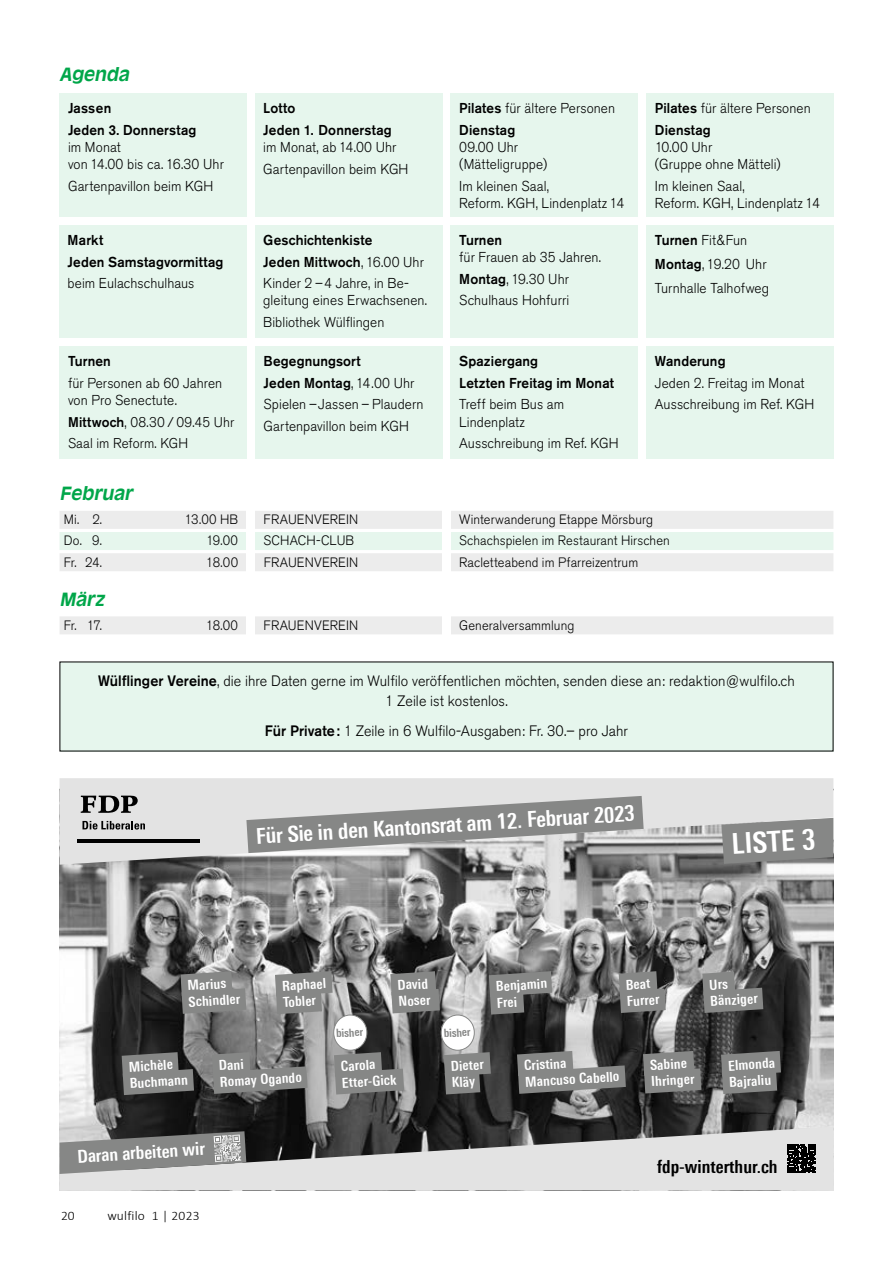
<style>
.page{position:relative;width:893px;height:1263px;background:#fff}
.page>*{position:absolute;margin:0;border:0;box-sizing:border-box;transform-origin:0 0}
.t1{font:700 28.95px "Linotype Univers 620 Cn";color:#fff}
.t2{font:700 21.9px "Linotype Univers 620 Cn";color:#fff}
.t3{font:italic 700 18px "Antique Olive";color:#00a649}
.t4{font:700 18px "Linotype Univers 620 Cn";color:#000}
.t5{font:700 18px "Linotype Univers 620 Cn";color:#fff}
.t6{font:300 15px/20.2px "Akzidenz Grotesk BE";letter-spacing:.005em;color:#000;text-align:center;scale:.95 1}
.t7{font:300 14.25px/21.5px "Akzidenz Grotesk BE";letter-spacing:.005em;color:#000;scale:.95 1}
.t8{font:500 14.25px/21.5px "Akzidenz Grotesk BE";letter-spacing:.01em;color:#000;scale:.95 1}
.t9{font:300 14.1px/21.5px "Akzidenz Grotesk BE";letter-spacing:.005em;color:#000;scale:.95 1}
.t10{font:700 13.8px/16.5px "Linotype Univers 620 Cn";color:#fff}
.t11{font:300 13.5px "Akzidenz Grotesk BE";letter-spacing:.01em;color:#000;scale:.95 1}
.t12{font:300 13.05px "Calibri";letter-spacing:.015em;color:#000}
.t13{font:700 11.4px "Linotype Univers 620 Cn";color:#868786}
.s1{font-weight:500}
.s2{font-weight:300}
</style>
<div class="page">
<div style="left:60px;top:662px;width:773px;height:89px;background:#e6f6ed"></div>
<div style="left:60px;top:511px;width:773px;height:18px;background:#ececec"></div>
<div style="left:60px;top:532px;width:773px;height:18px;background:#e6f6ed"></div>
<div style="left:60px;top:553px;width:773px;height:18px;background:#ececec"></div>
<div style="left:60px;top:616px;width:773px;height:18px;background:#ececec"></div>
<div style="left:247px;top:507px;width:8px;height:136px;background:#fff"></div>
<div style="left:442px;top:507px;width:9px;height:136px;background:#fff"></div>
<div style="left:60px;top:94px;width:187px;height:123px;background:#e6f6ed"></div>
<div style="left:451px;top:94px;width:187px;height:123px;background:#e6f6ed"></div>
<div style="left:60px;top:347px;width:187px;height:112px;background:#e6f6ed"></div>
<div style="left:255px;top:347px;width:187px;height:112px;background:#e6f6ed"></div>
<div style="left:451px;top:347px;width:187px;height:112px;background:#e6f6ed"></div>
<div style="left:451px;top:225px;width:187px;height:113px;background:#e6f6ed"></div>
<div style="left:646px;top:347px;width:187px;height:112px;background:#e6f6ed"></div>
<div style="left:646px;top:225px;width:187px;height:113px;background:#e6f6ed"></div>
<div style="left:255px;top:94px;width:187px;height:123px;background:#e6f6ed"></div>
<div style="left:60px;top:225px;width:187px;height:113px;background:#e6f6ed"></div>
<div style="left:255px;top:225px;width:187px;height:113px;background:#e6f6ed"></div>
<div style="left:646px;top:94px;width:187px;height:123px;background:#e6f6ed"></div>
<svg style="left:60px;top:865px;width:773px;height:261px;background:#757575"></svg>
<svg style="left:60px;top:1126px;width:773px;height:64px;background:#afafaf"></svg>
<svg style="left:60px;top:1131px;width:186px;height:43px;background:#939493"></svg>
<svg style="left:60px;top:778px;width:773px;height:87px;background:#c8c8c8"></svg>
<svg style="left:246px;top:796px;width:398px;height:57px;background:#a6a6a6"></svg>
<hr style="left:77px;top:839px;width:122px;height:4px;background:#000">
<svg style="left:82px;top:821px;width:63px;height:8px"></svg>
<svg style="left:81px;top:795px;width:57px;height:18px"></svg>
<svg style="left:122px;top:1052px;width:72px;height:43px;background:#747574"></svg>
<svg style="left:212px;top:1052px;width:96px;height:42px;background:#7b7c7b"></svg>
<svg style="left:334px;top:1052px;width:70px;height:42px;background:#7d7e7d"></svg>
<svg style="left:444px;top:1052px;width:47px;height:42px;background:#797a79"></svg>
<svg style="left:517px;top:1051px;width:109px;height:43px;background:#7b7c7b"></svg>
<svg style="left:643px;top:1051px;width:58px;height:42px;background:#7c7d7c"></svg>
<svg style="left:721px;top:1051px;width:60px;height:43px;background:#7a7b7a"></svg>
<svg style="left:181px;top:971px;width:65px;height:43px;background:#838483"></svg>
<svg style="left:489px;top:971px;width:63px;height:43px;background:#6d6e6d"></svg>
<svg style="left:390px;top:971px;width:50px;height:42px;background:#818281"></svg>
<svg style="left:275px;top:971px;width:58px;height:43px;background:#898989"></svg>
<svg style="left:619px;top:971px;width:47px;height:42px;background:#7a7a7a"></svg>
<svg style="left:702px;top:971px;width:61px;height:42px;background:#797a79"></svg>
<div style="left:334px;top:1015px;width:33px;height:35px;background:#fff;border-radius:50%"></div>
<div style="left:333px;top:1015px;width:34px;height:35px;border:1px solid #868786;border-radius:50%"></div>
<div style="left:441px;top:1015px;width:33px;height:35px;background:#fff;border-radius:50%"></div>
<div style="left:441px;top:1015px;width:34px;height:35px;border:1px solid #868786;border-radius:50%"></div>
<svg style="left:787px;top:1144px;width:29px;height:29px"></svg>
<p class="t3" style="left:60px;top:64px;width:75px">Agenda</p>
<p class="t8" style="left:68px;top:98px;width:137px">Jassen<br>Jeden 3. Donnerstag</p>
<p class="t7" style="left:68px;top:139px;width:166px;line-height:17.2px">im Monat<br>von 14.00 bis ca. 16.30 Uhr</p>
<p class="t7" style="left:68px;top:176px;width:154px">Gartenpavillon beim KGH</p>
<p class="t8" style="left:68px;top:229px;width:165px">Markt<br>Jeden Samstagvormittag</p>
<p class="t7" style="left:68px;top:273px;width:135px">beim Eulachschulhaus</p>
<p class="t8" style="left:68px;top:351px;width:47px">Turnen</p>
<p class="t7" style="left:68px;top:375px;width:164px;line-height:17.2px">für Personen ab 60 Jahren von Pro Senectute.</p>
<p class="t9" style="left:68px;top:411px;width:177px"><span class="s1">Mittwoch</span>, 08.30 / 09.45 Uhr<br>Saal im Reform. KGH</p>
<p class="t8" style="left:263px;top:98px;width:137px">Lotto<br>Jeden 1. Donnerstag</p>
<p class="t7" style="left:263px;top:137px;width:154px">im Monat, ab 14.00 Uhr<br>Gartenpavillon beim KGH</p>
<p class="t8" style="left:263px;top:229px;width:171px">Geschichtenkiste<br>Jeden Mittwoch<span class="s2">, 16.00 Uhr<br>Kinder 2 –4 Jahre, in Be-</span></p>
<p class="t7" style="left:263px;top:290px;width:174px">gleitung eines Erwachsenen.<br>Bibliothek Wülflingen</p>
<p class="t7" style="left:459px;top:98px;width:166px"><span class="s1">Pilates</span> für ältere Personen<br><span class="s1">Dienstag</span></p>
<p class="t7" style="left:459px;top:139px;width:94px;line-height:17.2px">09.00 Uhr (Mätteligruppe)</p>
<p class="t7" style="left:459px;top:178px;width:175px;line-height:17.2px">Im kleinen Saal,<br>Reform. KGH, Lindenplatz 14</p>
<p class="t8" style="left:459px;top:229px;width:47px">Turnen</p>
<p class="t7" style="left:459px;top:247px;width:151px">für Frauen ab 35 Jahren.<br><span class="s1">Montag</span>, 19.30 Uhr<br>Schulhaus Hohfurri</p>
<p class="t7" style="left:264px;top:351px;width:170px"><span class="s1">Begegnungsort<br>Jeden Montag</span>, 14.00 Uhr<br>Spielen –Jassen – Plaudern<br>Gartenpavillon beim KGH</p>
<p class="t8" style="left:459px;top:351px;width:164px">Spaziergang<br>Letzten Freitag im Monat</p>
<p class="t7" style="left:459px;top:396px;width:112px;line-height:17.2px">Treff beim Bus am<br>Lindenplatz</p>
<p class="t7" style="left:459px;top:433px;width:169px">Ausschreibung im Ref. KGH</p>
<p class="t7" style="left:655px;top:98px;width:166px"><span class="s1">Pilates</span> für ältere Personen<br><span class="s1">Dienstag</span></p>
<p class="t7" style="left:655px;top:139px;width:134px;line-height:17.2px">10.00 Uhr<br>(Gruppe ohne Mätteli)</p>
<p class="t7" style="left:655px;top:178px;width:175px;line-height:17.2px">Im kleinen Saal,<br>Reform. KGH, Lindenplatz 14</p>
<p class="t7" style="left:655px;top:229px;width:122px;line-height:23.7px"><span class="s1">Turnen</span> Fit&amp;Fun<br><span class="s1">Montag</span>, 19.20 Uhr<br>Turnhalle Talhofweg</p>
<p class="t8" style="left:655px;top:351px;width:76px">Wanderung</p>
<p class="t7" style="left:655px;top:373px;width:169px">Jeden 2. Freitag im Monat<br>Ausschreibung im Ref. KGH</p>
<p class="t3" style="left:60px;top:483px;width:78px">Februar</p>
<p class="t11" style="left:64px;top:512px;width:42px">Mi. 2.</p>
<p class="t11" style="left:185px;top:512px;width:58px">13.00 HB</p>
<p class="t11" style="left:264px;top:512px;width:101px">FRAUENVEREIN</p>
<p class="t11" style="left:459px;top:512px;width:206px">Winterwanderung Etappe Mörsburg</p>
<p class="t11" style="left:64px;top:533px;width:42px">Do. 9.</p>
<p class="t11" style="left:206px;top:533px;width:35px">19.00</p>
<p class="t11" style="left:264px;top:533px;width:97px">SCHACH-CLUB</p>
<p class="t11" style="left:459px;top:533px;width:223px">Schachspielen im Restaurant Hirschen</p>
<p class="t11" style="left:64px;top:554px;width:42px">Fr. 24.</p>
<p class="t11" style="left:206px;top:554px;width:35px">18.00</p>
<p class="t11" style="left:264px;top:554px;width:101px">FRAUENVEREIN</p>
<p class="t11" style="left:459px;top:554px;width:190px">Racletteabend im Pfarreizentrum</p>
<p class="t3" style="left:60px;top:588px;width:50px">März</p>
<p class="t11" style="left:64px;top:617px;width:42px">Fr. 17.</p>
<p class="t11" style="left:206px;top:617px;width:35px">18.00</p>
<p class="t11" style="left:264px;top:617px;width:101px">FRAUENVEREIN</p>
<p class="t11" style="left:459px;top:617px;width:123px">Generalversammlung</p>
<p class="t6" style="left:98px;top:671px;width:735px"><span class="s1">Wülflinger Vereine</span>, die ihre Daten gerne im Wulfilo veröffentlichen möchten, senden diese an: redaktion@wulfilo.ch<br>1 Zeile ist kostenlos.</p>
<p class="t6" style="left:265px;top:721px;width:384px"><span class="s1">Für Private:</span> 1 Zeile in 6 Wulfilo-Ausgaben: Fr. 30.– pro Jahr</p>
<h2 class="t2" style="left:255px;top:825px;width:381px;rotate:-4deg">Für Sie in den Kantonsrat am 12. Februar 2023</h2>
<h1 class="t1" style="left:730px;top:827px;width:85px;rotate:-4deg">LISTE 3</h1>
<p class="t10" style="left:282px;top:977px;width:46px;rotate:-3deg">Raphael<br>Tobler</p>
<p class="t10" style="left:625px;top:976px;width:35px;rotate:-3deg">Beat<br>Furrer</p>
<p class="t10" style="left:709px;top:976px;width:49px;rotate:-3deg">Urs<br>Bänziger</p>
<p class="t13" style="left:336px;top:1027px;width:28px;rotate:-4deg">bisher</p>
<p class="t13" style="left:443px;top:1027px;width:28px;rotate:-4deg">bisher</p>
<p class="t10" style="left:397px;top:977px;width:34px;rotate:-3deg">David<br>Noser</p>
<p class="t10" style="left:187px;top:977px;width:53px;rotate:-3deg">Marius<br>Schindler</p>
<p class="t10" style="left:495px;top:977px;width:53px;rotate:-3deg">Benjamin<br>Frei</p>
<p class="t10" style="left:128px;top:1058px;width:60px;rotate:-3deg">Michèle<br>Buchmann</p>
<p class="t10" style="left:219px;top:1057px;width:84px;rotate:-3deg">Dani<br>Romay Ogando</p>
<p class="t10" style="left:341px;top:1058px;width:56px;rotate:-3deg">Carola<br>Etter-Gick</p>
<p class="t10" style="left:450px;top:1058px;width:34px;rotate:-3deg">Dieter<br>Kläy</p>
<p class="t10" style="left:524px;top:1057px;width:96px;rotate:-3deg">Cristina<br>Mancuso Cabello</p>
<p class="t10" style="left:650px;top:1056px;width:45px;rotate:-3deg">Sabine<br>Ihringer</p>
<p class="t10" style="left:728px;top:1057px;width:48px;rotate:-3deg">Elmonda<br>Bajraliu</p>
<p class="t5" style="left:77px;top:1146px;width:129px;rotate:-4deg">Daran arbeiten wir</p>
<p class="t12" style="left:61px;top:1207px;width:15px">20</p>
<p class="t12" style="left:107px;top:1207px;width:94px">wulfilo 1 | 2023</p>
<p class="t4" style="left:657px;top:1156px;width:122px">fdp-winterthur.ch</p>
</div>
